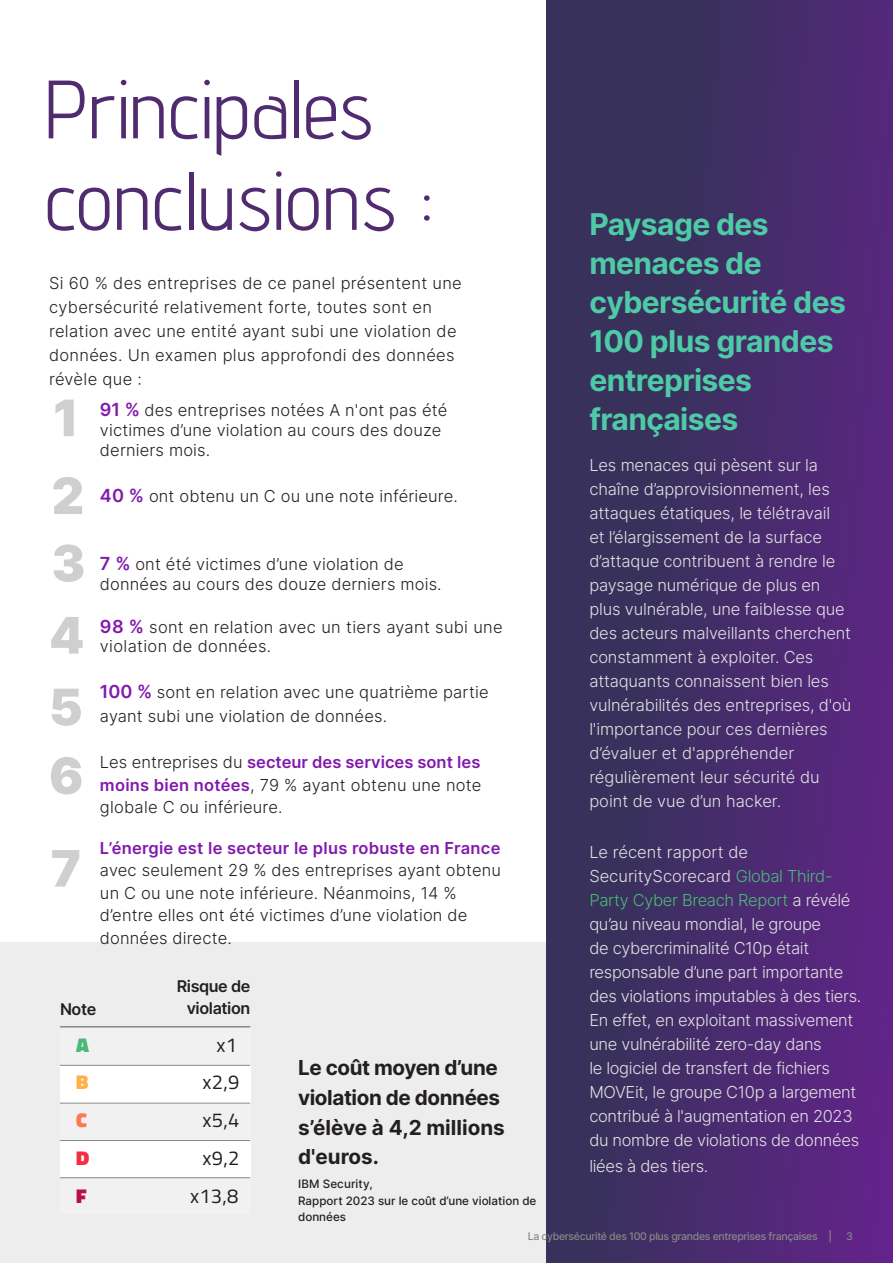
<style>
.page{position:relative;width:893px;height:1263px;background:#fff}
.page>*{position:absolute;margin:0;border:0;box-sizing:border-box;transform-origin:0 0}
.t1{font:82.5px/91.5px "Advent Pro";letter-spacing:.02em;color:#512b70}
.t2{font:900 50.4px "Inter";color:#cfcfcf}
.t3{font:700 30px/39px "Inter";letter-spacing:-.02em;color:#4ecaa6}
.t4{font:700 20.7px/29.7px "Inter";letter-spacing:-.02em;color:#231f20}
.t5{font:20.1px "Titillium Web";letter-spacing:.01em;color:#231f20}
.t6{font:900 20.1px "Titillium Web";color:#4bba76}
.t7{font:900 20.1px "Titillium Web";color:#ffb147}
.t8{font:900 20.1px "Titillium Web";color:#fb7a4f}
.t9{font:900 20.1px "Titillium Web";color:#f32e43}
.t10{font:900 20.1px "Titillium Web";color:#b81143}
.t11{font:300 16.5px/24px "Inter";letter-spacing:-.01em;color:#e3e3e3}
.t12{font:300 16.5px/22.5px "Inter";letter-spacing:.01em;color:#231f20}
.t13{font:600 16.2px/22.2px "Inter";letter-spacing:-.025em;color:#231f20;text-align:right}
.t14{font:500 11.55px/16.5px "Inter";color:#231f20}
.t15{font:500 10.5px "Inter";letter-spacing:-.03em;color:#888}
.s1{font-weight:600;font-size:18px;color:#8219ac}
.s2{font-weight:600;color:#8219ac}
.s3{color:#4bba76}
</style>
<div class="page">
<div style="left:0;top:943px;width:893px;height:320px;background:#ededed"></div>
<svg style="left:546px;top:0;width:347px;height:1263px;background:#452c6a"></svg>
<div style="left:60px;top:1027px;width:190px;height:38px;background:#f1f1f1"></div>
<div style="left:60px;top:1104px;width:190px;height:37px;background:#f1f1f1"></div>
<div style="left:60px;top:1065px;width:190px;height:39px;background:#fff"></div>
<div style="left:60px;top:1141px;width:190px;height:37px;background:#fff"></div>
<div style="left:60px;top:1177px;width:190px;height:37px;background:#f1f1f1"></div>
<hr style="left:60px;top:1026px;width:190px;height:1px;background:#888">
<hr style="left:60px;top:1065px;width:190px;height:1px;background:#888">
<hr style="left:60px;top:1103px;width:190px;height:1px;background:#888">
<hr style="left:60px;top:1140px;width:190px;height:1px;background:#888">
<hr style="left:60px;top:1177px;width:190px;height:1px;background:#888">
<p class="t1" style="left:45px;top:63px;width:389px">Principales conclusions :</p>
<p class="t12" style="left:49px;top:271px;width:414px;line-height:24px">Si 60 % des entreprises de ce panel présentent une cybersécurité relativement forte, toutes sont en relation avec une entité ayant subi une violation de données. Un examen plus approfondi des données révèle que :</p>
<p class="t2" style="left:53px;top:379px;width:27px">1</p>
<p class="t12" style="left:100px;top:400px;width:349px;line-height:19.8px"><span class="s1">91 %</span> des entreprises notées A n'ont pas été victimes d’une violation au cours des douze derniers mois.</p>
<p class="t12" style="left:100px;top:484px;width:359px"><span class="s1">40 %</span> ont obtenu un C ou une note inférieure.</p>
<p class="t2" style="left:52px;top:457px;width:34px">2</p>
<p class="t2" style="left:52px;top:525px;width:35px">3</p>
<p class="t2" style="left:49px;top:597px;width:37px">4</p>
<p class="t2" style="left:49px;top:668px;width:35px">5</p>
<p class="t2" style="left:49px;top:737px;width:36px">6</p>
<p class="t12" style="left:100px;top:554px;width:343px;line-height:19.8px"><span class="s1">7 %</span> ont été victimes d’une violation de données au cours des douze derniers mois.</p>
<p class="t12" style="left:100px;top:616px;width:404px;line-height:19.8px"><span class="s1">98 %</span> sont en relation avec un tiers ayant subi une violation de données.</p>
<p class="t12" style="left:100px;top:680px;width:390px;line-height:24px"><span class="s1">100 %</span> sont en relation avec une quatrième partie ayant subi une violation de données.</p>
<p class="t12" style="left:100px;top:751px;width:383px;text-align:justify">Les entreprises du <span class="s2">secteur des services sont les moins bien notées</span>, 79 % ayant obtenu une note globale C ou inférieure.</p>
<p class="t2" style="left:51px;top:830px;width:32px">7</p>
<p class="t12" style="left:100px;top:836px;width:403px"><span class="s2">L’énergie est le secteur le plus robuste en France </span>avec seulement 29 % des entreprises ayant obtenu un C ou une note inférieure. Néanmoins, 14 % d’entre elles ont été victimes d’une violation de données directe.</p>
<p class="t13" style="left:60px;top:997px;width:38px">Note</p>
<p class="t13" style="left:177px;top:975px;width:75px">Risque de violation</p>
<p class="t6" style="left:76px;top:1030px;width:14px">A</p>
<p class="t5" style="left:216px;top:1030px;width:22px">x1</p>
<p class="t7" style="left:76px;top:1068px;width:14px">B</p>
<p class="t5" style="left:203px;top:1068px;width:38px">x2,9</p>
<p class="t8" style="left:76px;top:1105px;width:12px">C</p>
<p class="t5" style="left:203px;top:1105px;width:38px">x5,4</p>
<p class="t9" style="left:76px;top:1143px;width:15px">D</p>
<p class="t5" style="left:203px;top:1143px;width:38px">x9,2</p>
<p class="t10" style="left:76px;top:1181px;width:12px">F</p>
<p class="t5" style="left:190px;top:1181px;width:50px">x13,8</p>
<p class="t4" style="left:298px;top:1052px;width:208px">Le coût moyen d’une violation de données s’élève à 4,2 millions d'euros.</p>
<p class="t14" style="left:298px;top:1175px;width:240px">IBM Security,<br>Rapport 2023 sur le coût d’une violation de données</p>
<p class="t3" style="left:589px;top:204px;width:258px">Paysage des menaces de cybersécurité des<br>100 plus grandes entreprises françaises</p>
<p class="t11" style="left:589px;top:453px;width:264px">Les menaces qui pèsent sur la chaîne d’approvisionnement, les attaques étatiques, le télétravail<br>et l’élargissement de la surface d’attaque contribuent à rendre le paysage numérique de plus en plus vulnérable, une faiblesse que des acteurs malveillants cherchent constamment à exploiter. Ces attaquants connaissent bien les vulnérabilités des entreprises, d'où l'importance pour ces dernières d’évaluer et d'appréhender régulièrement leur sécurité du point de vue d’un hacker.</p>
<p class="t11" style="left:589px;top:840px;width:273px">Le récent rapport de SecurityScorecard <span class="s3">Global Third-Party Cyber Breach Report</span> a révélé qu’au niveau mondial, le groupe<br>de cybercriminalité C10p était responsable d’une part importante des violations imputables à des tiers.<br>En effet, en exploitant massivement une vulnérabilité zero-day dans<br>le logiciel de transfert de fichiers MOVEit, le groupe C10p a largement contribué à l'augmentation en 2023 du nombre de violations de données</p>
<p class="t11" style="left:589px;top:1154px;width:120px">liées à des tiers.</p>
<p class="t15" style="left:528px;top:1228px;width:306px">La cybersécurité des 100 plus grandes entreprises françaises |</p>
<p class="t15" style="left:846px;top:1228px;width:8px">3</p>
</div>
